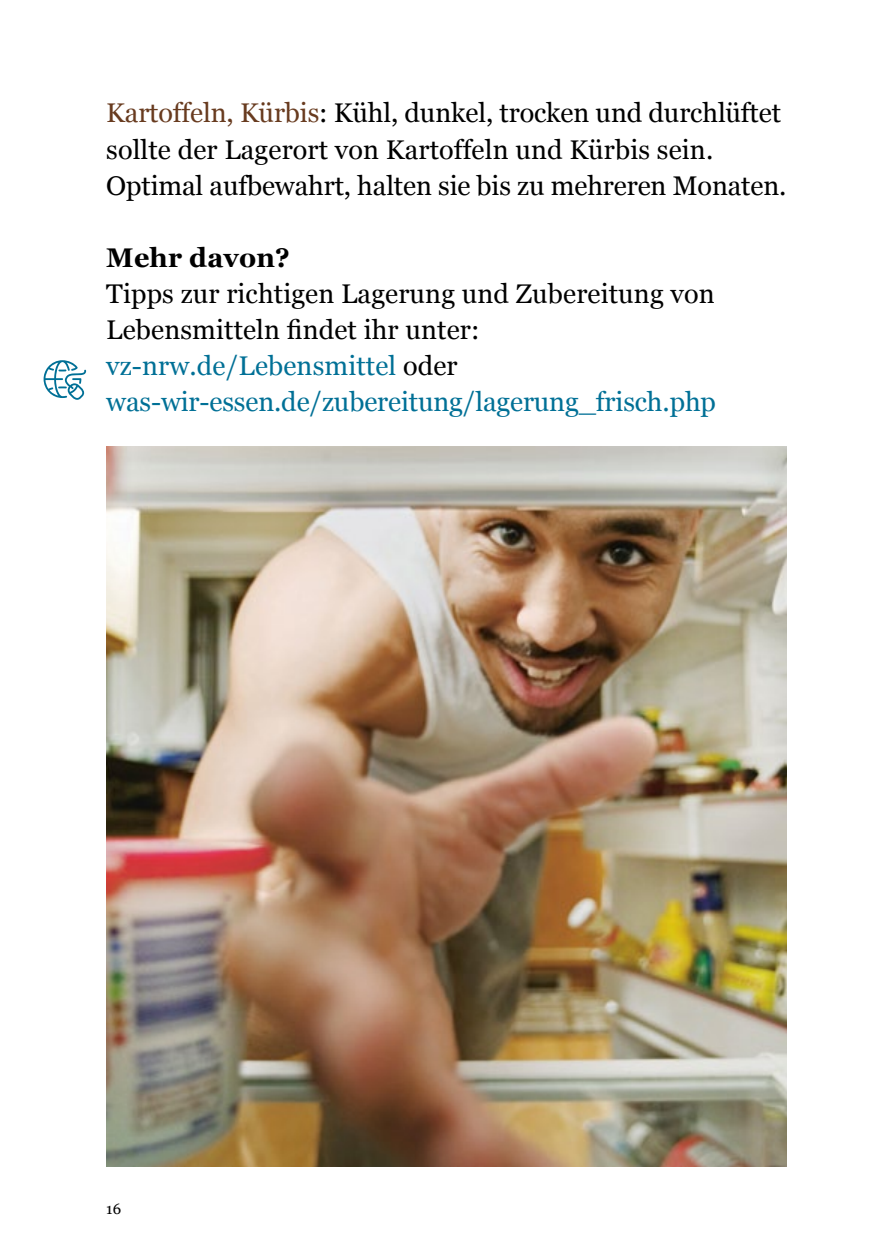
<style>
.page{position:relative;width:893px;height:1259px;background:#fff}
.page>*{position:absolute;margin:0;border:0;box-sizing:border-box;transform-origin:0 0}
.t1{font:27px/36px "Georgia";letter-spacing:-.005em;color:#000}
.t2{font:700 27px "Georgia";letter-spacing:.005em;color:#000}
.t3{font:15px "Georgia";color:#000}
.s1{color:#683b1f}
.s2{color:#007096}
</style>
<div class="page">
<svg style="left:44px;top:360px;width:42px;height:40px"></svg>
<img style="left:106px;top:446px;width:681px;height:720px">
<p class="t1" style="left:106px;top:96px;width:682px"><span class="s1">Kartoffeln, Kürbis</span>: Kühl, dunkel, trocken und durchlüftet sollte der Lagerort von Kartoffeln und Kürbis sein.<br>Optimal aufbewahrt, halten sie bis zu mehreren Monaten.</p>
<p class="t2" style="left:106px;top:240px;width:185px">Mehr davon?</p>
<p class="t1" style="left:106px;top:276px;width:611px">Tipps zur richtigen Lagerung und Zubereitung von Lebensmitteln findet ihr unter: <span class="s2">vz-nrw.de/Lebensmittel</span> oder <span class="s2">was-wir-essen.de/zubereitung/lagerung_frisch.php</span></p>
<p class="t3" style="left:106px;top:1200px;width:16px">16</p>
</div>
